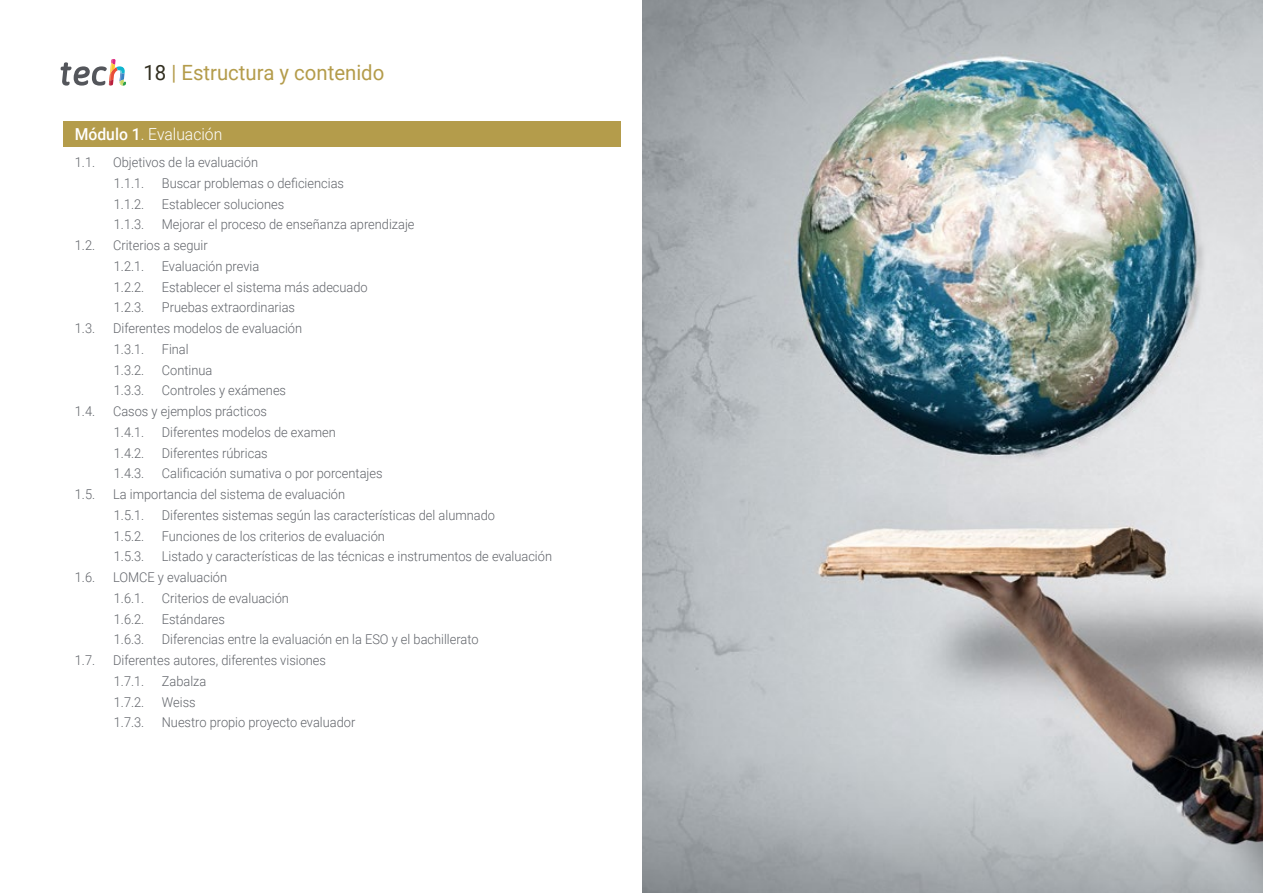
<style>
.page{position:relative;width:1263px;height:893px;background:#fff}
.page>*{position:absolute;margin:0;border:0;box-sizing:border-box;transform-origin:0 0}
.t1{font:21px "Roboto";color:#b49c4b}
.t2{font:300 16.5px "Roboto";color:#fff;scale:.95 1}
.t3{font:300 13.5px/20.7px "Roboto";color:#61646a;scale:.95 1}
.s1{color:#312e20}
.s2{font-weight:500}
</style>
<div class="page">
<img style="left:642px;top:0;width:621px;height:893px">
<svg style="left:61px;top:59px;width:65px;height:27px"></svg>
<div style="left:64px;top:121px;width:557px;height:25px;background:#b49c4b"></div>
<h1 class="t1" style="left:144px;top:57px;width:242px"><span class="s1">18</span> | Estructura y contenido</h1>
<p class="t2" style="left:75px;top:123px;width:157px"><span class="s2">Módulo 1</span>. Evaluación</p>
<p class="t3" style="left:75px;top:151px;width:23px">1.1.</p>
<p class="t3" style="left:113px;top:151px;width:154px">Objetivos de la evaluación<br>1.1.1.</p>
<p class="t3" style="left:162px;top:172px;width:193px">Buscar problemas o deficiencias</p>
<p class="t3" style="left:114px;top:193px;width:34px">1.1.2.</p>
<p class="t3" style="left:162px;top:193px;width:130px">Establecer soluciones</p>
<p class="t3" style="left:114px;top:214px;width:34px">1.1.3.</p>
<p class="t3" style="left:162px;top:214px;width:267px">Mejorar el proceso de enseñanza aprendizaje</p>
<p class="t3" style="left:75px;top:234px;width:23px">1.2.</p>
<p class="t3" style="left:113px;top:234px;width:101px">Criterios a seguir<br>1.2.1.</p>
<p class="t3" style="left:162px;top:255px;width:104px">Evaluación previa</p>
<p class="t3" style="left:114px;top:276px;width:34px">1.2.2.</p>
<p class="t3" style="left:162px;top:276px;width:218px">Establecer el sistema más adecuado</p>
<p class="t3" style="left:114px;top:297px;width:34px">1.2.3.</p>
<p class="t3" style="left:162px;top:297px;width:142px">Pruebas extraordinarias</p>
<p class="t3" style="left:75px;top:317px;width:23px">1.3.</p>
<p class="t3" style="left:113px;top:317px;width:201px">Diferentes modelos de evaluación<br>1.3.1.</p>
<p class="t3" style="left:162px;top:338px;width:30px">Final</p>
<p class="t3" style="left:114px;top:359px;width:34px">1.3.2.</p>
<p class="t3" style="left:162px;top:359px;width:55px">Continua</p>
<p class="t3" style="left:114px;top:380px;width:34px">1.3.3.</p>
<p class="t3" style="left:162px;top:380px;width:132px">Controles y exámenes</p>
<p class="t3" style="left:75px;top:400px;width:23px">1.4.</p>
<p class="t3" style="left:113px;top:400px;width:164px">Casos y ejemplos prácticos<br>1.4.1.</p>
<p class="t3" style="left:162px;top:421px;width:184px">Diferentes modelos de examen</p>
<p class="t3" style="left:114px;top:442px;width:34px">1.4.2.</p>
<p class="t3" style="left:162px;top:442px;width:113px">Diferentes rúbricas</p>
<p class="t3" style="left:114px;top:463px;width:34px">1.4.3.</p>
<p class="t3" style="left:162px;top:463px;width:234px">Calificación sumativa o por porcentajes</p>
<p class="t3" style="left:75px;top:483px;width:23px">1.5.</p>
<p class="t3" style="left:113px;top:483px;width:246px">La importancia del sistema de evaluación<br>1.5.1.</p>
<p class="t3" style="left:162px;top:504px;width:352px">Diferentes sistemas según las características del alumnado</p>
<p class="t3" style="left:114px;top:525px;width:34px">1.5.2.</p>
<p class="t3" style="left:162px;top:525px;width:236px">Funciones de los criterios de evaluación</p>
<p class="t3" style="left:114px;top:546px;width:34px">1.5.3.</p>
<p class="t3" style="left:162px;top:546px;width:412px">Listado y características de las técnicas e instrumentos de evaluación</p>
<p class="t3" style="left:75px;top:566px;width:23px">1.6.</p>
<p class="t3" style="left:113px;top:566px;width:122px">LOMCE y evaluación<br>1.6.1.</p>
<p class="t3" style="left:162px;top:587px;width:135px">Criterios de evaluación</p>
<p class="t3" style="left:114px;top:608px;width:34px">1.6.2.</p>
<p class="t3" style="left:162px;top:608px;width:68px">Estándares</p>
<p class="t3" style="left:114px;top:629px;width:34px">1.6.3.</p>
<p class="t3" style="left:162px;top:629px;width:335px">Diferencias entre la evaluación en la ESO y el bachillerato</p>
<p class="t3" style="left:75px;top:649px;width:23px">1.7.</p>
<p class="t3" style="left:113px;top:649px;width:226px">Diferentes autores, diferentes visiones<br>1.7.1.</p>
<p class="t3" style="left:162px;top:670px;width:48px">Zabalza</p>
<p class="t3" style="left:114px;top:691px;width:34px">1.7.2.</p>
<p class="t3" style="left:162px;top:691px;width:37px">Weiss</p>
<p class="t3" style="left:114px;top:712px;width:34px">1.7.3.</p>
<p class="t3" style="left:162px;top:712px;width:205px">Nuestro propio proyecto evaluador</p>
</div>
